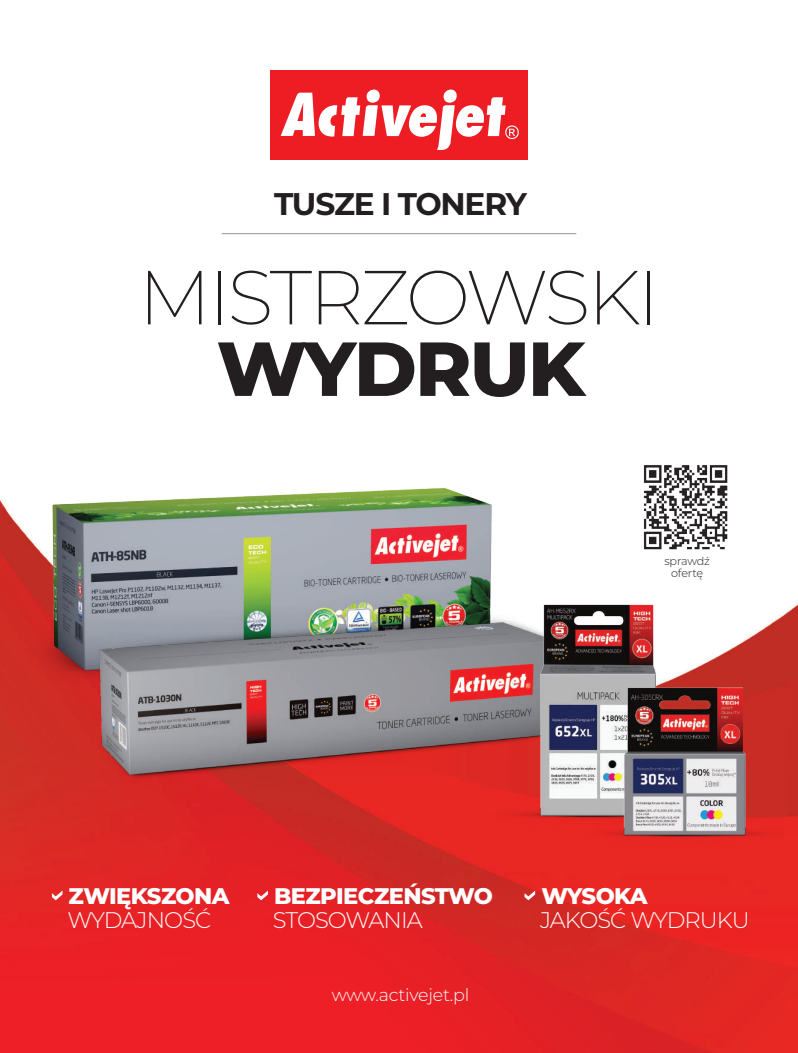
<style>
.page{position:relative;width:798px;height:1053px;background:#fff}
.page>*{position:absolute;margin:0;border:0;box-sizing:border-box;transform-origin:0 0}
.t1{font:200 76.38px "Montserrat";letter-spacing:-.04em;color:#231f20}
.t2{font:800 76.38px "Montserrat";letter-spacing:-.025em;color:#231f20}
.t3{font:700 31.25px "Montserrat";letter-spacing:-.04em;color:#231f20}
.t4{font:300 22.62px "Montserrat";letter-spacing:-.04em;color:#fff}
.t5{font:800 22.62px "Montserrat";letter-spacing:-.025em;color:#fff}
.t6{font:300 17.5px "Montserrat";letter-spacing:-.015em;color:#fff}
.t7{font:300 11.25px/12.5px "Montserrat";letter-spacing:-.015em;color:#231f20;text-align:center}
</style>
<div class="page">
<img style="left:0;top:70px;width:797px;height:982px">
<div style="left:270px;top:70px;width:257px;height:90px;background:#ee1d23"></div>
<svg style="left:280px;top:90px;width:238px;height:60px"></svg>
<img style="left:0;top:412px;width:531px;height:324px">
<img style="left:89px;top:598px;width:296px;height:197px">
<img style="left:385px;top:543px;width:412px;height:319px">
<img style="left:486px;top:580px;width:311px;height:298px">
<svg style="left:52px;top:890px;width:10px;height:10px"></svg>
<svg style="left:257px;top:890px;width:11px;height:10px"></svg>
<svg style="left:524px;top:890px;width:11px;height:10px"></svg>
<hr style="left:221px;top:233px;width:355px;height:1px;background:#939598">
<img style="left:635px;top:456px;width:100px;height:101px">
<h2 class="t3" style="left:274px;top:181px;width:254px">TUSZE I TONERY</h2>
<h1 class="t1" style="left:138px;top:246px;width:522px">MISTRZOWSKI</h1>
<h1 class="t2" style="left:216px;top:313px;width:370px">WYDRUK</h1>
<p class="t7" style="left:664px;top:554px;width:47px">sprawdź ofertę</p>
<p class="t5" style="left:69px;top:878px;width:162px">ZWIĘKSZONA</p>
<p class="t4" style="left:67px;top:904px;width:145px">WYDAJNOŚĆ</p>
<p class="t5" style="left:274px;top:878px;width:220px">BEZPIECZEŃSTWO</p>
<p class="t4" style="left:273px;top:904px;width:151px">STOSOWANIA</p>
<p class="t6" style="left:331px;top:983px;width:139px">www.activejet.pl</p>
<p class="t5" style="left:541px;top:878px;width:108px">WYSOKA</p>
<p class="t4" style="left:540px;top:904px;width:211px">JAKOŚĆ WYDRUKU</p>
</div>
